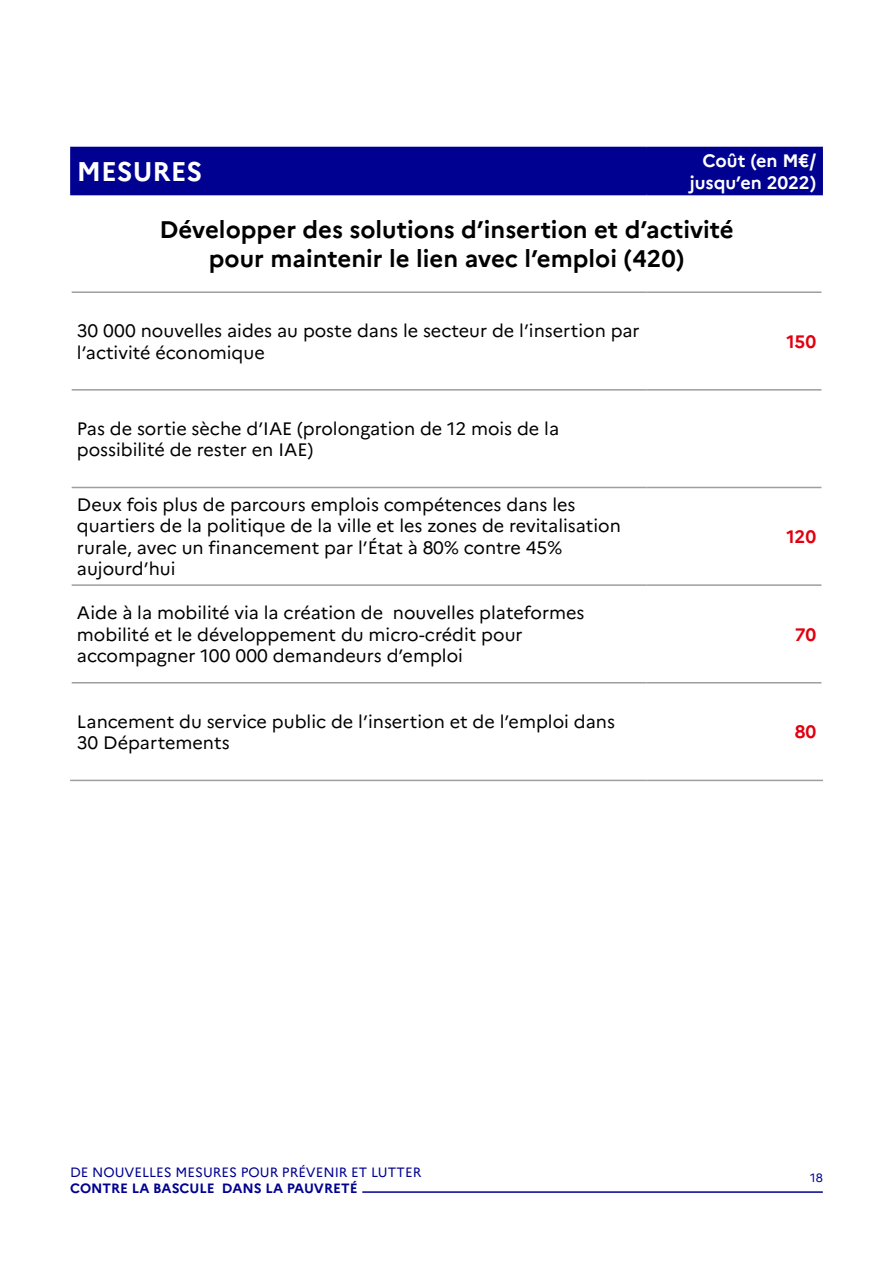
<style>
.page{position:relative;width:893px;height:1263px;background:#fff}
.page>*{position:absolute;margin:0;border:0;box-sizing:border-box;transform-origin:0 0}
.Paragraph_Style_1{font:700 27px "Marianne";color:#fff}
.Paragraph_Style_1-2{font:700 24px "Marianne";color:#000}
.Paragraph_Style_1-3{font:18px/21.6px "Marianne";color:#000}
.Paragraph_Style_1-4{font:700 18px/21.6px "Marianne";color:#fff;text-align:right}
.Paragraph_Style_1-5{font:700 18px "Marianne";letter-spacing:-.01em;color:#e1000f}
.t1{font:13.5px "Marianne";color:#000091}
.t2{font:700 13.5px "Marianne";color:#000091}
.t3{font:12px "Marianne";color:#000091}
</style>
<div class="page">
<hr style="left:362px;top:1191px;width:461px;height:2px;background:#000091">
<div style="left:72px;top:148px;width:749px;height:46px;background:#000091"></div>
<svg style="left:72px;top:195px;width:749px;height:585px"></svg>
<hr style="left:646px;top:293px;width:1px;height:96px;background:#fff">
<hr style="left:646px;top:391px;width:1px;height:96px;background:#fff">
<hr style="left:646px;top:488px;width:1px;height:96px;background:#fff">
<hr style="left:646px;top:586px;width:1px;height:96px;background:#fff">
<hr style="left:646px;top:683px;width:1px;height:97px;background:#fff">
<hr style="left:72px;top:291px;width:574px;height:2px;background:#9e9e9c">
<hr style="left:646px;top:291px;width:175px;height:2px;background:#9e9e9c">
<hr style="left:72px;top:389px;width:574px;height:2px;background:#9e9e9c">
<hr style="left:646px;top:389px;width:175px;height:2px;background:#9e9e9c">
<hr style="left:72px;top:487px;width:574px;height:1px;background:#9e9e9c">
<hr style="left:646px;top:487px;width:175px;height:1px;background:#9e9e9c">
<hr style="left:72px;top:584px;width:574px;height:2px;background:#9e9e9c">
<hr style="left:646px;top:584px;width:175px;height:2px;background:#9e9e9c">
<hr style="left:72px;top:682px;width:574px;height:1px;background:#9e9e9c">
<hr style="left:646px;top:682px;width:175px;height:1px;background:#9e9e9c">
<hr style="left:70px;top:780px;width:576px;height:1px;background:#9e9e9c">
<hr style="left:646px;top:780px;width:177px;height:1px;background:#9e9e9c">
<hr style="left:646px;top:148px;width:1px;height:46px;background:#000091">
<hr style="left:70px;top:147px;width:576px;height:1px;background:#000091">
<hr style="left:70px;top:148px;width:2px;height:46px;background:#000091">
<hr style="left:646px;top:147px;width:177px;height:1px;background:#000091">
<hr style="left:821px;top:148px;width:2px;height:46px;background:#000091">
<hr style="left:70px;top:194px;width:576px;height:1px;background:#000091">
<hr style="left:646px;top:194px;width:177px;height:1px;background:#000091">
<p class="Paragraph_Style_1" style="left:77px;top:155px;width:127px">MESURES</p>
<p class="Paragraph_Style_1-4" style="left:690px;top:150px;width:128px">Coût (en M€/ jusqu’en 2022)</p>
<p class="Paragraph_Style_1-2" style="left:159px;top:215px;width:576px">Développer des solutions d’insertion et d’activité</p>
<p class="Paragraph_Style_1-2" style="left:209px;top:244px;width:477px">pour maintenir le lien avec l’emploi (420)</p>
<p class="Paragraph_Style_1-3" style="left:77px;top:320px;width:564px">30 000 nouvelles aides au poste dans le secteur de l’insertion par l’activité économique</p>
<p class="Paragraph_Style_1-5" style="left:787px;top:330px;width:31px">150</p>
<p class="Paragraph_Style_1-3" style="left:77px;top:417px;width:484px">Pas de sortie sèche d’IAE (prolongation de 12 mois de la</p>
<p class="Paragraph_Style_1-3" style="left:77px;top:439px;width:238px">possibilité de rester en IAE)</p>
<p class="Paragraph_Style_1-3" style="left:77px;top:493px;width:500px">Deux fois plus de parcours emplois compétences dans les</p>
<p class="Paragraph_Style_1-3" style="left:77px;top:515px;width:545px">quartiers de la politique de la ville et les zones de revitalisation</p>
<p class="Paragraph_Style_1-3" style="left:77px;top:537px;width:487px">rurale, avec un financement par l’État à 80% contre 45%</p>
<p class="Paragraph_Style_1-3" style="left:77px;top:558px;width:100px">aujourd’hui</p>
<p class="Paragraph_Style_1-3" style="left:77px;top:602px;width:509px">Aide à la mobilité via la création de nouvelles plateformes</p>
<p class="Paragraph_Style_1-3" style="left:77px;top:623px;width:447px">mobilité et le développement du micro-crédit pour</p>
<p class="Paragraph_Style_1-3" style="left:77px;top:645px;width:388px">accompagner 100 000 demandeurs d’emploi</p>
<p class="Paragraph_Style_1-5" style="left:786px;top:526px;width:31px">120</p>
<p class="Paragraph_Style_1-5" style="left:795px;top:623px;width:23px">70</p>
<p class="Paragraph_Style_1-3" style="left:77px;top:710px;width:540px">Lancement du service public de l’insertion et de l’emploi dans<br>30 Départements</p>
<p class="Paragraph_Style_1-5" style="left:795px;top:721px;width:23px">80</p>
<p class="t1" style="left:70px;top:1163px;width:353px">DE NOUVELLES MESURES POUR PRÉVENIR ET LUTTER</p>
<p class="t2" style="left:70px;top:1180px;width:289px">CONTRE LA BASCULE DANS LA PAUVRETÉ</p>
<p class="t3" style="left:810px;top:1170px;width:14px">18</p>
</div>
